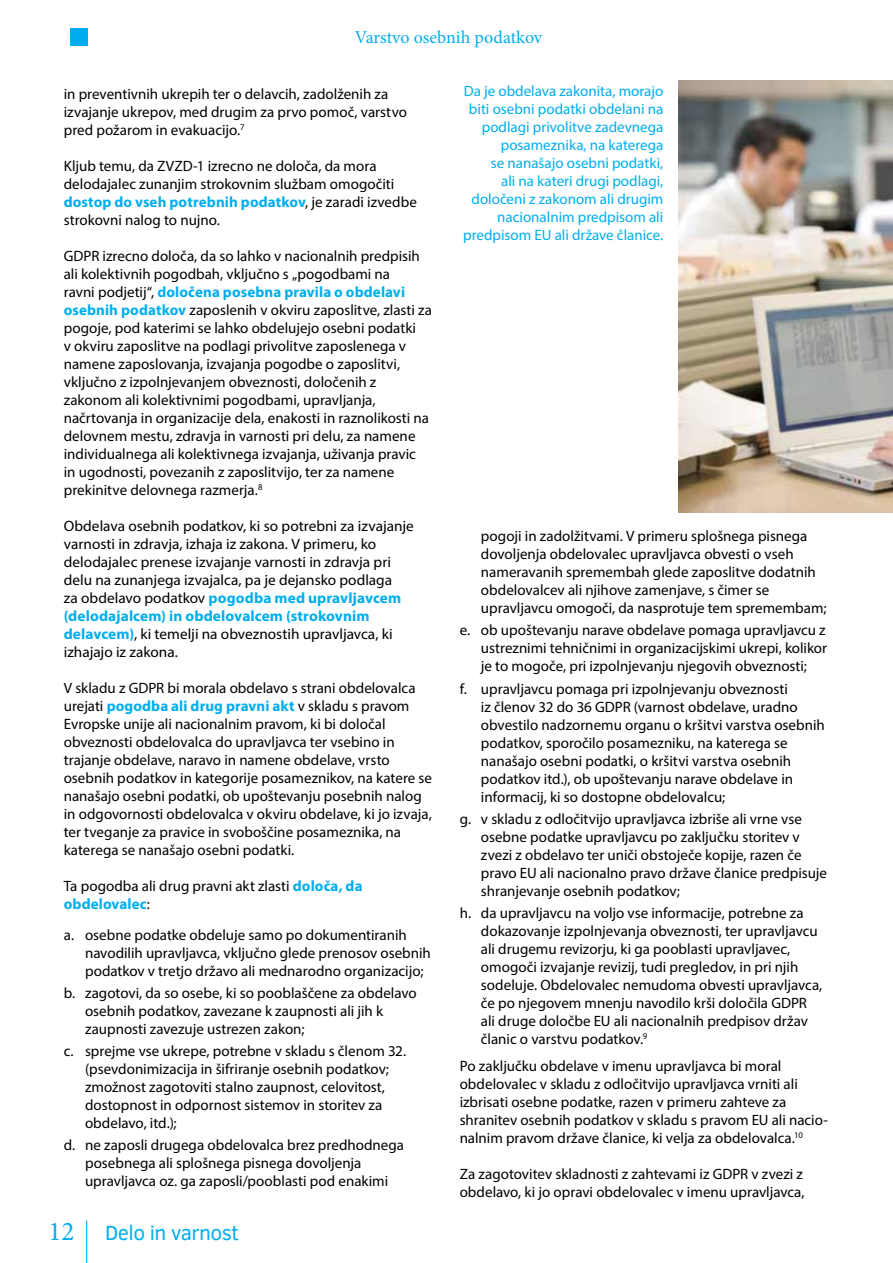
<style>
.page{position:relative;width:893px;height:1263px;background:#fff}
.page>*{position:absolute;margin:0;border:0;box-sizing:border-box;transform-origin:0 0}
.t1{font:21px "Clear Sans";letter-spacing:-.025em;color:#00aeef}
.t2{font:18px "Minion Pro";letter-spacing:-.005em;color:#00aeef}
.t3{font:15px/18px "Myriad Pro";color:#000}
.t4{font:15px/18px "Myriad Pro";color:#00aeef;text-align:right}
.s1{font-weight:700;color:#00aeef}
.s2{font-family:"Minion Pro";font-size:27px}
</style>
<div class="page">
<hr style="left:86px;top:1220px;width:1px;height:43px;background:#00aeef">
<div style="left:71px;top:29px;width:17px;height:17px;background:#00aeef"></div>
<img style="left:679px;top:81px;width:214px;height:432px">
<p class="t2" style="left:355px;top:25px;width:189px">Varstvo osebnih podatkov</p>
<p class="t3" style="left:64px;top:85px;width:345px">in preventivnih ukrepih ter o delavcih, zadolženih za izvajanje ukrepov, med drugim za prvo pomoč, varstvo pred požarom in evakuacijo.<sup>7</sup></p>
<p class="t3" style="left:64px;top:157px;width:355px">Kljub temu, da ZVZD-1 izrecno ne določa, da mora delodajalec zunanjim strokovnim službam omogočiti <span class="s1">dostop do vseh potrebnih podatkov</span>, je zaradi izvedbe strokovni nalog to nujno.</p>
<p class="t3" style="left:64px;top:247px;width:370px">GDPR izrecno določa, da so lahko v nacionalnih predpisih ali kolektivnih pogodbah, vključno s „pogodbami na<br>ravni podjetij“, <span class="s1">določena posebna pravila o obdelavi osebnih podatkov</span> zaposlenih v okviru zaposlitve, zlasti za pogoje, pod katerimi se lahko obdelujejo osebni podatki<br>v okviru zaposlitve na podlagi privolitve zaposlenega v namene zaposlovanja, izvajanja pogodbe o zaposlitvi, vključno z izpolnjevanjem obveznosti, določenih z zakonom ali kolektivnimi pogodbami, upravljanja, načrtovanja in organizacije dela, enakosti in raznolikosti na delovnem mestu, zdravja in varnosti pri delu, za namene individualnega ali kolektivnega izvajanja, uživanja pravic<br>in ugodnosti, povezanih z zaposlitvijo, ter za namene prekinitve delovnega razmerja.<sup>8</sup></p>
<p class="t3" style="left:64px;top:517px;width:352px">Obdelava osebnih podatkov, ki so potrebni za izvajanje varnosti in zdravja, izhaja iz zakona. V primeru, ko delodajalec prenese izvajanje varnosti in zdravja pri delu na zunanjega izvajalca, pa je dejansko podlaga<br>za obdelavo podatkov <span class="s1">pogodba med upravljavcem (delodajalcem) in obdelovalcem (strokovnim delavcem)</span>, ki temelji na obveznostih upravljavca, ki izhajajo iz zakona.</p>
<p class="t3" style="left:64px;top:679px;width:370px">V skladu z GDPR bi morala obdelavo s strani obdelovalca urejati <span class="s1">pogodba ali drug pravni akt</span> v skladu s pravom Evropske unije ali nacionalnim pravom, ki bi določal obveznosti obdelovalca do upravljavca ter vsebino in trajanje obdelave, naravo in namene obdelave, vrsto osebnih podatkov in kategorije posameznikov, na katere se nanašajo osebni podatki, ob upoštevanju posebnih nalog in odgovornosti obdelovalca v okviru obdelave, ki jo izvaja, ter tveganje za pravice in svoboščine posameznika, na katerega se nanašajo osebni podatki.</p>
<p class="t3" style="left:64px;top:877px;width:300px">Ta pogodba ali drug pravni akt zlasti <span class="s1">določa, da obdelovalec</span>:</p>
<p class="t3" style="left:85px;top:925px;width:347px;text-indent:-21px">a. osebne podatke obdeluje samo po dokumentiranih navodilih upravljavca, vključno glede prenosov osebnih podatkov v tretjo državo ali mednarodno organizacijo;</p>
<p class="t3" style="left:85px;top:984px;width:333px;text-indent:-21px">b. zagotovi, da so osebe, ki so pooblaščene za obdelavo osebnih podatkov, zavezane k zaupnosti ali jih k zaupnosti zavezuje ustrezen zakon;</p>
<p class="t3" style="left:85px;top:1042px;width:323px;text-indent:-21px">c. sprejme vse ukrepe, potrebne v skladu s členom 32. (psevdonimizacija in šifriranje osebnih podatkov; zmožnost zagotoviti stalno zaupnost, celovitost, dostopnost in odpornost sistemov in storitev za obdelavo, itd.);</p>
<p class="t3" style="left:85px;top:1136px;width:321px;text-indent:-21px">d. ne zaposli drugega obdelovalca brez predhodnega posebnega ali splošnega pisnega dovoljenja upravljavca oz. ga zaposli/pooblasti pod enakimi</p>
<h1 class="t1" style="left:48px;top:1219px;width:192px"><span class="s2">12</span> Delo in varnost</h1>
<p class="t4" style="left:463px;top:82px;width:202px">Da je obdelava zakonita, morajo biti osebni podatki obdelani na podlagi privolitve zadevnega posameznika, na katerega<br>se nanašajo osebni podatki,<br>ali na kateri drugi podlagi, določeni z zakonom ali drugim nacionalnim predpisom ali predpisom EU ali države članice.</p>
<p class="t3" style="left:481px;top:527px;width:347px">pogoji in zadolžitvami. V primeru splošnega pisnega dovoljenja obdelovalec upravljavca obvesti o vseh nameravanih spremembah glede zaposlitve dodatnih obdelovalcev ali njihove zamenjave, s čimer se upravljavcu omogoči, da nasprotuje tem spremembam;</p>
<p class="t3" style="left:481px;top:621px;width:348px;text-align:justify;text-indent:-21px">e. ob upoštevanju narave obdelave pomaga upravljavcu z ustreznimi tehničnimi in organizacijskimi ukrepi, kolikor je to mogoče, pri izpolnjevanju njegovih obveznosti;</p>
<p class="t3" style="left:481px;top:679px;width:345px;text-indent:-21px">f. upravljavcu pomaga pri izpolnjevanju obveznosti<br>iz členov 32 do 36 GDPR (varnost obdelave, uradno obvestilo nadzornemu organu o kršitvi varstva osebnih podatkov, sporočilo posamezniku, na katerega se nanašajo osebni podatki, o kršitvi varstva osebnih podatkov itd.), ob upoštevanju narave obdelave in informacij, ki so dostopne obdelovalcu;</p>
<p class="t3" style="left:481px;top:809px;width:348px;text-indent:-21px">g. v skladu z odločitvijo upravljavca izbriše ali vrne vse osebne podatke upravljavcu po zaključku storitev v zvezi z obdelavo ter uniči obstoječe kopije, razen če pravo EU ali nacionalno pravo države članice predpisuje shranjevanje osebnih podatkov;</p>
<p class="t3" style="left:481px;top:904px;width:343px;text-indent:-21px">h. da upravljavcu na voljo vse informacije, potrebne za dokazovanje izpolnjevanja obveznosti, ter upravljavcu ali drugemu revizorju, ki ga pooblasti upravljavec, omogoči izvajanje revizij, tudi pregledov, in pri njih sodeluje. Obdelovalec nemudoma obvesti upravljavca, če po njegovem mnenju navodilo krši določila GDPR ali druge določbe EU ali nacionalnih predpisov držav članic o varstvu podatkov.<sup>9</sup></p>
<p class="t3" style="left:460px;top:1057px;width:370px">Po zaključku obdelave v imenu upravljavca bi moral obdelovalec v skladu z odločitvijo upravljavca vrniti ali izbrisati osebne podatke, razen v primeru zahteve za shranitev osebnih podatkov v skladu s pravom EU ali nacio&shy;nalnim pravom države članice, ki velja za obdelovalca.<sup>10</sup></p>
<p class="t3" style="left:460px;top:1165px;width:346px">Za zagotovitev skladnosti z zahtevami iz GDPR v zvezi z obdelavo, ki jo opravi obdelovalec v imenu upravljavca,</p>
</div>
